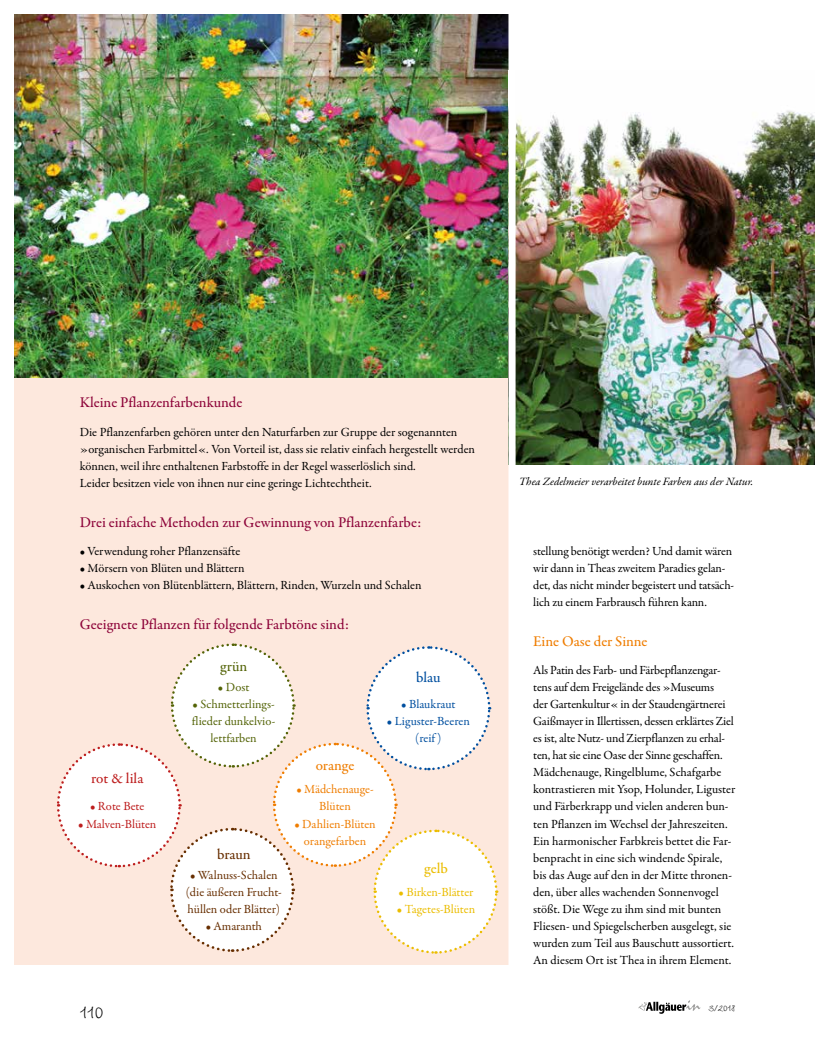
<style>
.page{position:relative;width:815px;height:1053px;background:#fff}
.page>*{position:absolute;margin:0;border:0;box-sizing:border-box;transform-origin:0 0}
.t1{font:25px "Wiesbaden Swing";color:#000}
.t2{font:500 15px "Garamond Premr Pro";color:#8d0439}
.t3{font:500 15px "Garamond Premr Pro";color:#ef7d00}
.t4{font:500 15px "Garamond Premr Pro";color:#bd1d1d}
.t5{font:500 15px "Garamond Premr Pro";letter-spacing:-.005em;color:#672e00}
.t6{font:500 15px "Garamond Premr Pro";color:#536306}
.t7{font:500 15px "Garamond Premr Pro";color:#ebbd00}
.t8{font:500 15px "Garamond Premr Pro";color:#004f9f}
.t9{font:12.5px/17px "Garamond Premr Pro";letter-spacing:-.005em;color:#000}
.t10{font:12.5px/17px "Garamond Premr Pro";letter-spacing:-.005em;color:#672e00;text-align:center}
.t11{font:12.5px/17px "Garamond Premr Pro";color:#536306;text-align:center}
.t12{font:12.5px/17px "Garamond Premr Pro";letter-spacing:-.005em;color:#ef7d00;text-align:center}
.t13{font:12.5px/17px "Garamond Premr Pro";letter-spacing:-.005em;color:#004f9f;text-align:center}
.t14{font:12.5px "Garamond Premr Pro";letter-spacing:-.005em;color:#ebbd00}
.t15{font:12.5px "Garamond Premr Pro";letter-spacing:-.005em;color:#bd1d1d}
.t16{font:12.5px "Wiesbaden Swing";color:#000}
.t17{font:italic 11.25px "Garamond Premr Pro";letter-spacing:-.005em;color:#000}
</style>
<div class="page">
<svg style="left:638px;top:1000px;width:62px;height:13px"></svg>
<div style="left:14px;top:333px;width:494px;height:631px;background:#fde8dd"></div>
<img style="left:14px;top:14px;width:494px;height:363px">
<svg style="left:57px;top:643px;width:442px;height:311px"></svg>
<img style="left:516px;top:110px;width:299px;height:354px">
<p class="t2" style="left:80px;top:393px;width:164px">Kleine Pflanzenfarbenkunde</p>
<p class="t9" style="left:80px;top:424px;width:397px">Die Pflanzenfarben gehören unter den Naturfarben zur Gruppe der sogenannten »organischen Farbmittel«. Von Vorteil ist, dass sie relativ einfach hergestellt werden können, weil ihre enthaltenen Farbstoffe in der Regel wasserlöslich sind.<br>Leider besitzen viele von ihnen nur eine geringe Lichtechtheit.</p>
<p class="t2" style="left:80px;top:513px;width:343px">Drei einfache Methoden zur Gewinnung von Pflanzenfarbe:</p>
<p class="t9" style="left:80px;top:543px;width:162px">• Verwendung roher Pflanzensäfte</p>
<p class="t9" style="left:80px;top:560px;width:166px">• Mörsern von Blüten und Blättern</p>
<p class="t9" style="left:80px;top:577px;width:343px">• Auskochen von Blütenblättern, Blättern, Rinden, Wurzeln und Schalen</p>
<p class="t2" style="left:80px;top:615px;width:271px">Geeignete Pflanzen für folgende Farbtöne sind:</p>
<p class="t4" style="left:91px;top:769px;width:54px">rot &amp; lila</p>
<p class="t15" style="left:90px;top:799px;width:56px">• Rote Bete</p>
<p class="t15" style="left:78px;top:816px;width:80px">• Malven-Blüten</p>
<p class="t6" style="left:220px;top:657px;width:28px">grün</p>
<p class="t11" style="left:218px;top:679px;width:33px">• Dost</p>
<p class="t11" style="left:192px;top:696px;width:85px">• Schmetterlings&shy;flieder dunkelvio&shy;lettfarben</p>
<p class="t5" style="left:217px;top:845px;width:35px">braun</p>
<p class="t10" style="left:186px;top:866px;width:98px">• Walnuss-Schalen (die äußeren Frucht&shy;hüllen oder Blätter)</p>
<p class="t10" style="left:206px;top:917px;width:58px">• Amaranth</p>
<p class="t3" style="left:316px;top:755px;width:40px">orange</p>
<p class="t12" style="left:296px;top:781px;width:79px">• Mädchenauge-<br>Blüten</p>
<p class="t12" style="left:294px;top:815px;width:83px">• Dahlien-Blüten orangefarben</p>
<p class="t8" style="left:416px;top:668px;width:26px">blau</p>
<p class="t13" style="left:401px;top:696px;width:56px">• Blaukraut</p>
<p class="t13" style="left:387px;top:713px;width:85px">• Liguster-Beeren (reif )</p>
<p class="t7" style="left:424px;top:859px;width:25px">gelb</p>
<p class="t14" style="left:399px;top:884px;width:76px">• Birken-Blätter</p>
<p class="t14" style="left:397px;top:901px;width:80px">• Tagetes-Blüten</p>
<p class="t17" style="left:519px;top:474px;width:236px">Thea Zedelmeier verarbeitet bunte Farben aus der Natur.</p>
<p class="t9" style="left:533px;top:543px;width:202px">stellung benötigt werden? Und damit wären wir dann in Theas zweitem Paradies gelan&shy;det, das nicht minder begeistert und tatsäch&shy;lich zu einem Farbrausch führen kann.</p>
<p class="t3" style="left:533px;top:632px;width:116px">Eine Oase der Sinne</p>
<p class="t9" style="left:533px;top:662px;width:203px">Als Patin des Farb- und Färbepflanzengar&shy;tens auf dem Freigelände des »Museums<br>der Gartenkultur« in der Staudengärtnerei Gaißmayer in Illertissen, dessen erklärtes Ziel es ist, alte Nutz- und Zierpflanzen zu erhal&shy;ten, hat sie eine Oase der Sinne geschaffen.<br>Mädchenauge, Ringelblume, Schafgarbe kontrastieren mit Ysop, Holunder, Liguster und Färberkrapp und vielen anderen bun&shy;ten Pflanzen im Wechsel der Jahreszeiten.<br>Ein harmonischer Farbkreis bettet die Far&shy;benpracht in eine sich windende Spirale, bis das Auge auf den in der Mitte thronen&shy;den, über alles wachenden Sonnenvogel stößt. Die Wege zu ihm sind mit bunten Fliesen- und Spiegelscherben ausgelegt, sie wurden zum Teil aus Bauschutt aussortiert.<br>An diesem Ort ist Thea in ihrem Element.</p>
<h1 class="t1" style="left:80px;top:997px;width:25px">110</h1>
<p class="t16" style="left:708px;top:1001px;width:28px">3/2018</p>
</div>
